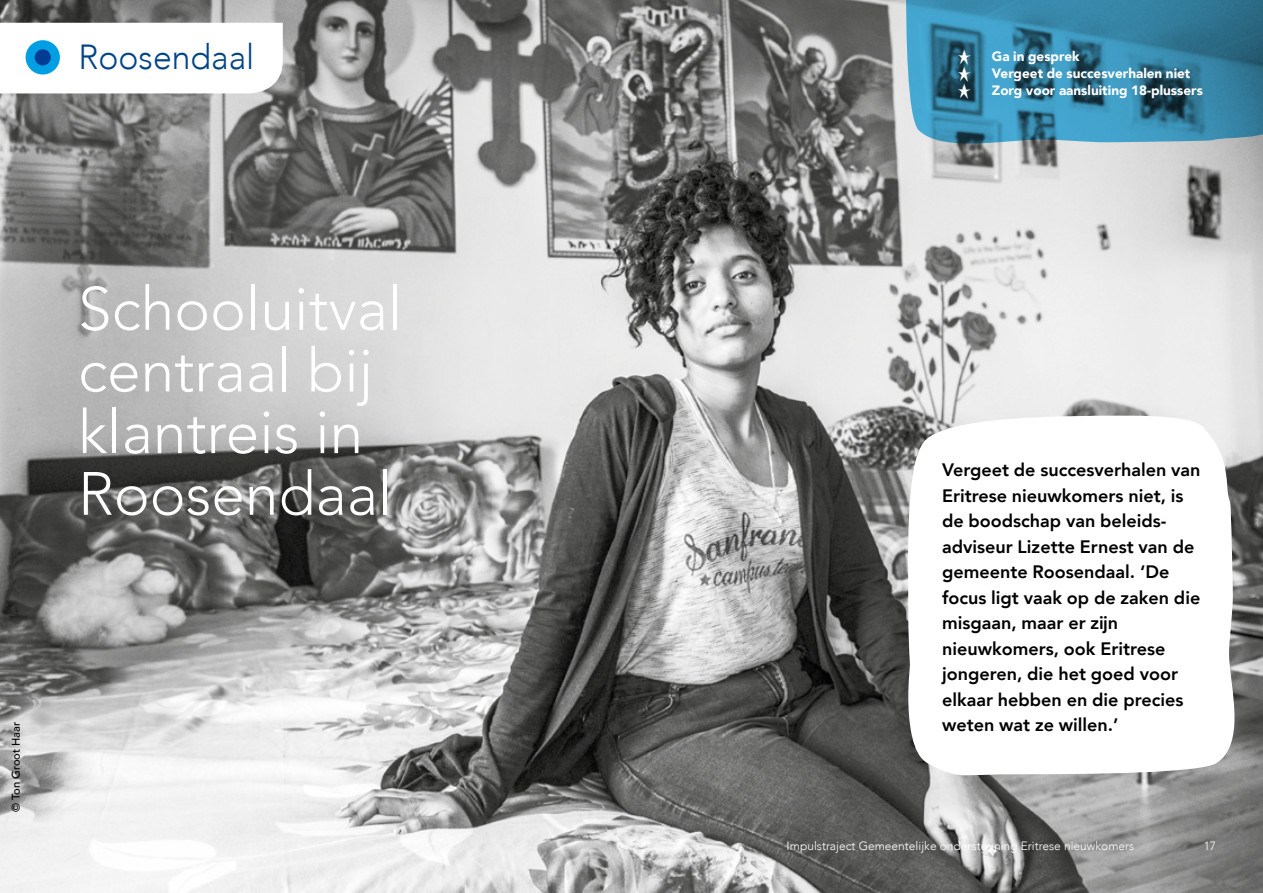
<style>
.page{position:relative;width:1263px;height:893px;background:#fff}
.page>*{position:absolute;margin:0;border:0;box-sizing:border-box;transform-origin:0 0}
.t1{font:300 60.45px/61.7px "Avenir";color:#fff}
.t2{font:300 34.8px "Avenir";color:#048}
.t3{font:800 18px/25.5px "Avenir";color:#000}
.t4{font:900 13.5px/17px "Avenir";color:#fff}
.t5{font:300 12px "Avenir";color:#fff}
.t6{font:500 11.25px "Avenir";color:#000}
</style>
<div class="page">
<img style="left:0;top:0;width:1263px;height:893px">
<svg style="left:905px;top:0;width:358px;height:144px;background:#3a84a3"></svg>
<svg style="left:905px;top:416px;width:329px;height:359px"></svg>
<svg style="left:0;top:23px;width:283px;height:70px"></svg>
<div style="left:26px;top:40px;width:34px;height:35px;background:#009fe3;border-radius:50%"></div>
<div style="left:35px;top:49px;width:16px;height:16px;background:#003c94;border-radius:50%"></div>
<svg style="left:958px;top:50px;width:12px;height:49px"></svg>
<h2 class="t2" style="left:79px;top:36px;width:177px">Roosendaal</h2>
<h1 class="t1" style="left:78px;top:278px;width:326px">Schooluitval centraal bij klantreis in<br>Roosendaal</h1>
<p class="t6" style="left:6px;top:812px;width:91px;rotate:-90deg">© Ton Groot Haar</p>
<p class="t4" style="left:992px;top:48px;width:213px">Ga in gesprek<br>Vergeet de succesverhalen niet<br>Zorg voor aansluiting 18-plussers</p>
<p class="t3" style="left:942px;top:457px;width:260px">Vergeet de succesverhalen van<br>Eritrese nieuwkomers niet, is de boodschap van beleids&shy;adviseur Lizette Ernest van de gemeente Roosendaal. ‘De focus ligt vaak op de zaken die misgaan, maar er zijn nieuwkomers, ook Eritrese jongeren, die het goed voor elkaar hebben en die precies weten wat ze willen.’</p>
<p class="t5" style="left:787px;top:839px;width:349px">Impulstraject Gemeentelijke ondersteuning Eritrese nieuwkomers</p>
<p class="t5" style="left:1204px;top:839px;width:14px">17</p>
</div>
